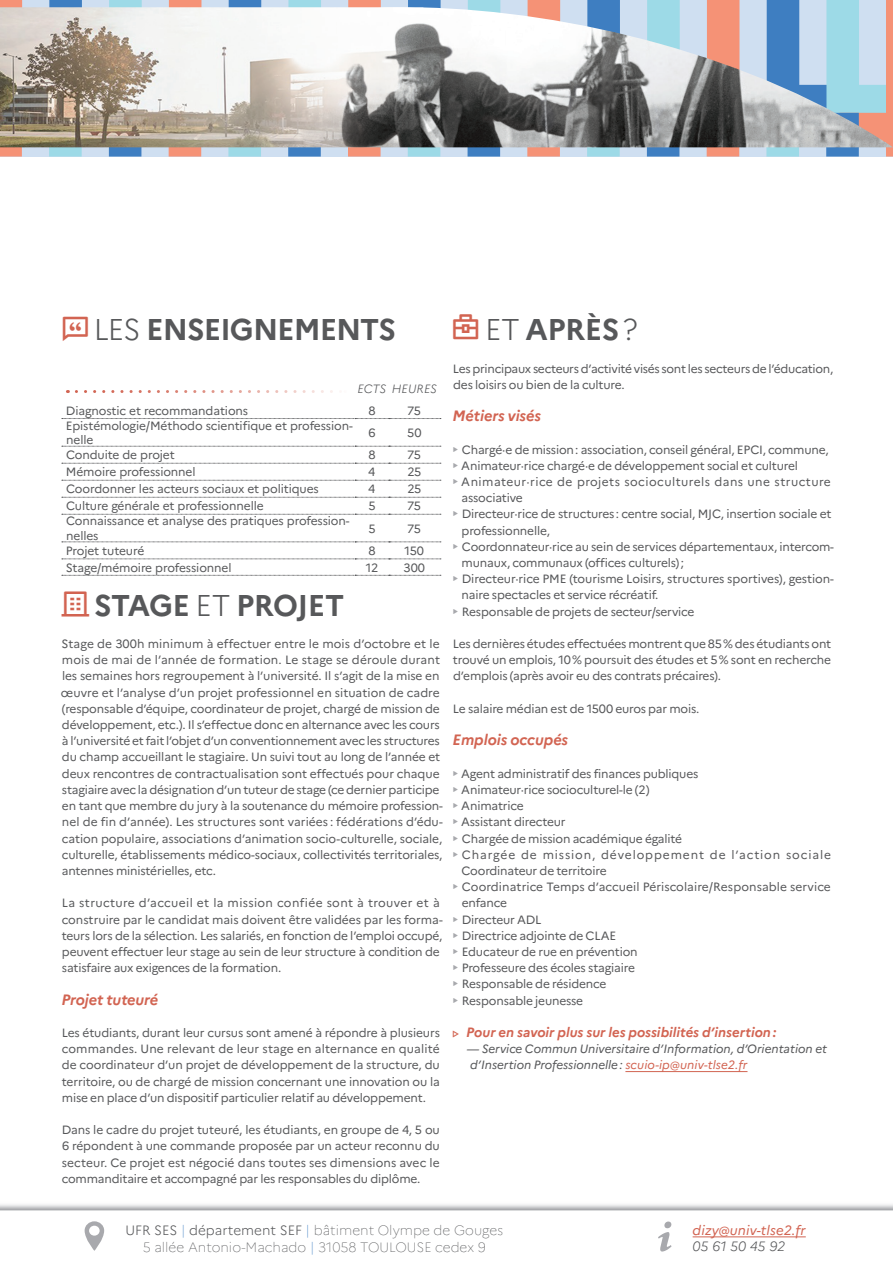
<style>
.page{position:relative;width:893px;height:1263px;background:#fff}
.page>*{position:absolute;margin:0;border:0;box-sizing:border-box;transform-origin:0 0}
.t1{font:700 30px "Marianne";letter-spacing:-.03em;color:#57585a}
.Petit_titre{font:italic 700 15px "Marianne";letter-spacing:-.005em;color:#d26452}
.Adresse{font:100 13.5px/17.1px "Marianne";color:#57585a;text-align:center}
.t2{font:italic 700 13.5px "Marianne";color:#d26452}
.Adresse-2{font:italic 13.5px "Marianne";letter-spacing:.01em;color:#d26452}
.t3{font:italic 300 13.5px "Marianne";letter-spacing:-.01em;color:#57585a}
.Contenu_tableau{font:12px/16.2px "Marianne";letter-spacing:-.015em;color:#57585a}
.t4{font:italic 12px/16.2px "Marianne";color:#57585a}
.Contenu_tableau-2{font:12px/16.2px "Marianne";letter-spacing:.07em;color:#57585a}
.Contenu_tableau-3{font:12px/16.2px "Marianne";letter-spacing:.005em;color:#57585a}
.Contenu_tableau-4{font:12px/16.2px "Marianne";letter-spacing:.035em;color:#57585a}
.Contenu_tableau-5{font:italic 300 12px "Marianne";color:#57585a}
.s1{font-weight:300}
.s2{color:#d26452}
.s3{color:#3d7fc2}
</style>
<div class="page">
<svg style="left:0;top:1204px;width:893px;height:48px"></svg>
<svg style="left:62px;top:480px;width:379px;height:1px"></svg>
<svg style="left:62px;top:497px;width:379px;height:1px"></svg>
<svg style="left:62px;top:514px;width:379px;height:1px"></svg>
<svg style="left:62px;top:542px;width:379px;height:1px"></svg>
<svg style="left:62px;top:559px;width:379px;height:1px"></svg>
<svg style="left:62px;top:575px;width:379px;height:1px"></svg>
<svg style="left:62px;top:418px;width:379px;height:1px"></svg>
<svg style="left:62px;top:446px;width:379px;height:1px"></svg>
<svg style="left:62px;top:463px;width:379px;height:1px"></svg>
<svg style="left:76px;top:390px;width:257px;height:3px"></svg>
<hr style="left:625px;top:1071px;width:122px;height:1px;background:#d26452">
<svg style="left:0;top:0;width:893px;height:157px;background:#b1becf"></svg>
<img style="left:0;top:7px;width:893px;height:140px">
<hr style="left:693px;top:1236px;width:113px;height:1px;background:#d26452">
<svg style="left:658px;top:1221px;width:14px;height:30px"></svg>
<svg style="left:85px;top:1221px;width:19px;height:30px"></svg>
<p class="t1" style="left:94px;top:306px;width:304px"><span class="s1">LES</span> ENSEIGNEMENTS</p>
<p class="Contenu_tableau-5" style="left:357px;top:379px;width:30px">ECTS</p>
<p class="Contenu_tableau-5" style="left:392px;top:379px;width:47px">HEURES</p>
<p class="Contenu_tableau" style="left:66px;top:401px;width:184px">Diagnostic et recommandations</p>
<p class="Contenu_tableau" style="left:368px;top:401px;width:9px">8</p>
<p class="Contenu_tableau" style="left:407px;top:401px;width:16px">75</p>
<p class="Contenu_tableau" style="left:66px;top:417px;width:288px;line-height:14.4px">Epistémologie/Méthodo scientifique et profession&shy;nelle</p>
<p class="Contenu_tableau" style="left:368px;top:423px;width:9px">6</p>
<p class="Contenu_tableau" style="left:407px;top:423px;width:16px">50</p>
<p class="Contenu_tableau" style="left:66px;top:446px;width:110px">Conduite de projet</p>
<p class="Contenu_tableau" style="left:368px;top:446px;width:9px">8</p>
<p class="Contenu_tableau" style="left:407px;top:446px;width:16px">75</p>
<p class="Contenu_tableau" style="left:66px;top:463px;width:131px">Mémoire professionnel</p>
<p class="Contenu_tableau" style="left:368px;top:463px;width:9px">4</p>
<p class="Contenu_tableau" style="left:407px;top:463px;width:16px">25</p>
<p class="Contenu_tableau" style="left:66px;top:480px;width:254px">Coordonner les acteurs sociaux et politiques</p>
<p class="Contenu_tableau" style="left:368px;top:480px;width:9px">4</p>
<p class="Contenu_tableau" style="left:407px;top:480px;width:16px">25</p>
<p class="Contenu_tableau" style="left:66px;top:497px;width:199px">Culture générale et professionnelle</p>
<p class="Contenu_tableau" style="left:369px;top:497px;width:9px">5</p>
<p class="Contenu_tableau" style="left:407px;top:497px;width:16px">75</p>
<p class="Contenu_tableau" style="left:66px;top:513px;width:285px;line-height:14.4px">Connaissance et analyse des pratiques profession&shy;nelles</p>
<p class="Contenu_tableau" style="left:369px;top:519px;width:9px">5</p>
<p class="Contenu_tableau" style="left:407px;top:519px;width:16px">75</p>
<p class="Contenu_tableau" style="left:66px;top:541px;width:80px">Projet tuteuré</p>
<p class="Contenu_tableau" style="left:368px;top:541px;width:9px">8</p>
<p class="Contenu_tableau" style="left:404px;top:541px;width:21px">150</p>
<p class="Contenu_tableau" style="left:66px;top:558px;width:167px">Stage/mémoire professionnel</p>
<p class="Contenu_tableau" style="left:366px;top:558px;width:14px">12</p>
<p class="Contenu_tableau" style="left:404px;top:558px;width:23px">300</p>
<p class="t1" style="left:94px;top:582px;width:252px">STAGE <span class="s1">ET</span> PROJET</p>
<p class="Contenu_tableau" style="left:61px;top:635px;width:383px">Stage de 300h minimum à effectuer entre le mois d’octobre et le mois de mai de l’année de formation. Le stage se déroule durant les semaines hors regroupement à l’université. Il s’agit de la mise en œuvre et l’analyse d’un projet professionnel en situation de cadre (responsable d’équipe, coordinateur de projet, chargé de mission de développement, etc.). Il s’effectue donc en alternance avec les cours à l’université et fait l’objet d’un conventionnement avec les structures du champ accueillant le stagiaire. Un suivi tout au long de l’année et deux rencontres de contractualisation sont effectués pour chaque stagiaire avec la désignation d’un tuteur de stage (ce dernier participe en tant que membre du jury à la soutenance du mémoire profession&shy;nel de fin d’année). Les structures sont variées : fédérations d’édu&shy;cation populaire, associations d’animation socio-culturelle, sociale, culturelle, établissements médico-sociaux, collectivités territoriales, antennes ministérielles, etc.</p>
<p class="Contenu_tableau" style="left:62px;top:894px;width:383px">La structure d’accueil et la mission confiée sont à trouver et à construire par le candidat mais doivent être validées par les forma&shy;teurs lors de la sélection. Les salariés, en fonction de l’emploi occupé, peuvent effectuer leur stage au sein de leur structure à condition de satisfaire aux exigences de la formation.</p>
<p class="Petit_titre" style="left:61px;top:987px;width:98px">Projet tuteuré</p>
<p class="Contenu_tableau" style="left:62px;top:1023px;width:380px;text-align:justify">Les étudiants, durant leur cursus sont amené à répondre à plusieurs commandes. Une relevant de leur stage en alternance en qualité de coordinateur d’un projet de développement de la structure, du territoire, ou de chargé de mission concernant une innovation ou la mise en place d’un dispositif particulier relatif au développement.</p>
<p class="Contenu_tableau" style="left:62px;top:1121px;width:380px;text-align:justify">Dans le cadre du projet tuteuré, les étudiants, en groupe de 4, 5 ou 6 répondent à une commande proposée par un acteur reconnu du secteur. Ce projet est négocié dans toutes ses dimensions avec le commanditaire et accompagné par les responsables du diplôme.</p>
<p class="t1" style="left:485px;top:306px;width:154px"><span class="s1">ET</span> APRÈS <span class="s1">?</span></p>
<p class="Contenu_tableau" style="left:453px;top:359px;width:382px">Les principaux secteurs d’activité visés sont les secteurs de l’éducation, des loisirs ou bien de la culture.</p>
<p class="Petit_titre" style="left:453px;top:404px;width:90px">Métiers visés</p>
<p class="Contenu_tableau" style="left:462px;top:440px;width:368px">Chargé·e de mission : association, conseil général, EPCI, commune,</p>
<p class="Contenu_tableau" style="left:461px;top:456px;width:338px">Animateur·rice chargé·e de développement social et culturel</p>
<p class="Contenu_tableau-4" style="left:461px;top:473px;width:371px">Animateur·rice de projets socioculturels dans une structure associative</p>
<p class="Contenu_tableau" style="left:462px;top:505px;width:372px">Directeur·rice de structures : centre social, MJC, insertion sociale et professionnelle,</p>
<p class="Contenu_tableau" style="left:462px;top:537px;width:374px">Coordonnateur·rice au sein de services départementaux, intercom&shy;munaux, communaux (offices culturels) ;</p>
<p class="Contenu_tableau" style="left:462px;top:570px;width:374px">Directeur·rice PME (tourisme Loisirs, structures sportives), gestion&shy;naire spectacles et service récréatif.</p>
<p class="Contenu_tableau" style="left:462px;top:602px;width:234px">Responsable de projets de secteur/service</p>
<p class="Contenu_tableau" style="left:453px;top:635px;width:380px;text-align:justify">Les dernières études effectuées montrent que 85 % des étudiants ont trouvé un emplois, 10 % poursuit des études et 5 % sont en recherche d’emplois (après avoir eu des contrats précaires).</p>
<p class="Contenu_tableau" style="left:453px;top:699px;width:248px">Le salaire médian est de 1500 euros par mois.</p>
<p class="Petit_titre" style="left:453px;top:728px;width:117px">Emplois occupés</p>
<p class="Contenu_tableau" style="left:461px;top:764px;width:239px">Agent administratif des finances publiques</p>
<p class="Contenu_tableau" style="left:461px;top:780px;width:190px">Animateur·rice socioculturel-le (2)</p>
<p class="Contenu_tableau" style="left:461px;top:797px;width:64px">Animatrice</p>
<p class="Contenu_tableau" style="left:461px;top:813px;width:106px">Assistant directeur</p>
<p class="Contenu_tableau" style="left:462px;top:829px;width:222px">Chargée de mission académique égalité</p>
<p class="Contenu_tableau-2" style="left:461px;top:845px;width:371px">Chargée de mission, développement de l’action sociale<br>Coordinateur de territoire</p>
<p class="Contenu_tableau-3" style="left:462px;top:878px;width:371px">Coordinatrice Temps d’accueil Périscolaire/Responsable service enfance</p>
<p class="Contenu_tableau" style="left:462px;top:910px;width:81px">Directeur ADL</p>
<p class="Contenu_tableau" style="left:462px;top:926px;width:156px">Directrice adjointe de CLAE</p>
<p class="Contenu_tableau" style="left:462px;top:942px;width:177px">Educateur de rue en prévention</p>
<p class="Contenu_tableau" style="left:462px;top:959px;width:175px">Professeure des écoles stagiaire</p>
<p class="Contenu_tableau" style="left:462px;top:975px;width:146px">Responsable de résidence</p>
<p class="Contenu_tableau" style="left:462px;top:991px;width:123px">Responsable jeunesse</p>
<p class="t2" style="left:466px;top:1022px;width:312px">Pour en savoir plus sur les possibilités d’insertion :</p>
<p class="t4" style="left:467px;top:1040px;width:362px">— Service Commun Universitaire d’Information, d’Orientation et d’Insertion Professionnelle : <span class="s2">scuio-ip@univ-tlse2.fr</span></p>
<p class="Adresse" style="left:125px;top:1220px;width:379px"><span class="s1">UFR SES</span> <span class="s3">|</span> <span class="s1">département SEF</span> <span class="s3">|</span> bâtiment Olympe de Gouges<br>5 allée Antonio-Machado <span class="s3">|</span> 31058 TOULOUSE cedex 9</p>
<p class="Adresse-2" style="left:693px;top:1219px;width:115px">dizy@univ-tlse2.fr</p>
<p class="t3" style="left:693px;top:1235px;width:94px">05 61 50 45 92</p>
</div>
